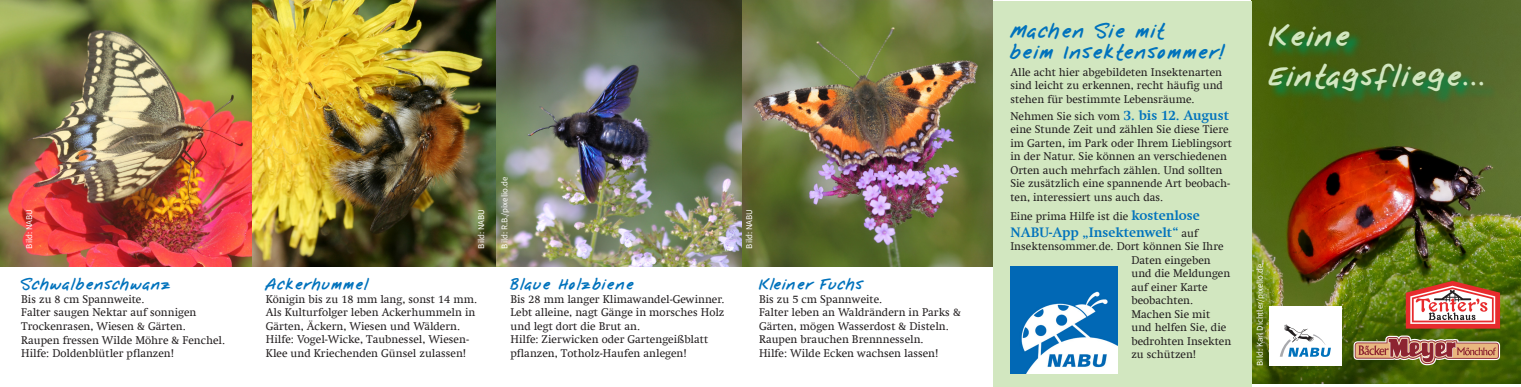
<style>
.page{position:relative;width:1521px;height:387px;background:#fff}
.page>*{position:absolute;margin:0;border:0;box-sizing:border-box;transform-origin:0 0}
.t1{font:700 26.25px "Nabu Note 4";color:#d2e7c0}
.t2{font:700 17.5px "Nabu Note 4";color:#0072bc}
.t3{font:700 13.75px "Nabu Note 4";color:#0072bc}
.t4{font:700 13.75px "Swift Com";color:#0072bc}
.t5{font:11.25px/13.5px "Swift Com";color:#231f20}
.t6{font:8.75px "Source Sans Pro";color:#fff}
.s1{font-weight:700;font-size:13.75px;color:#0072bc}
.s2{font-weight:400;font-size:11.25px;color:#231f20}
</style>
<div class="page">
<img style="left:1251px;top:0;width:269px;height:383px">
<div style="left:992px;top:1px;width:259px;height:385px;background:#d2e7c0"></div>
<img style="left:0;top:0;width:992px;height:266px">
<svg style="left:1353px;top:335px;width:146px;height:30px;background:#987550"></svg>
<svg style="left:1405px;top:280px;width:94px;height:48px"></svg>
<div style="left:1269px;top:306px;width:72px;height:59px;background:#fff"></div>
<svg style="left:1280px;top:324px;width:50px;height:32px"></svg>
<img style="left:1010px;top:266px;width:107px;height:106px">
<svg style="left:1269px;top:25px;width:227px;height:80px;background:#41641f"></svg>
<p class="t6" style="left:24px;top:248px;width:41px;rotate:-90deg">Bild: NABU</p>
<p class="t6" style="left:476px;top:248px;width:41px;rotate:-90deg">Bild: NABU</p>
<p class="t3" style="left:21px;top:277px;width:153px">Schwalbenschwanz</p>
<p class="t5" style="left:21px;top:292px;width:125px">Bis zu 8 cm Spannweite.</p>
<p class="t5" style="left:21px;top:305px;width:177px">Falter saugen Nektar auf sonnigen</p>
<p class="t5" style="left:21px;top:319px;width:166px">Trockenrasen, Wiesen &amp; Gärten.</p>
<p class="t5" style="left:21px;top:332px;width:205px">Raupen fressen Wilde Möhre &amp; Fenchel.</p>
<p class="t5" style="left:21px;top:346px;width:154px">Hilfe: Doldenblütler pflanzen!</p>
<p class="t3" style="left:266px;top:276px;width:105px">Ackerhummel</p>
<p class="t5" style="left:266px;top:291px;width:213px">Königin bis zu 18 mm lang, sonst 14 mm.</p>
<p class="t5" style="left:266px;top:305px;width:211px">Als Kulturfolger leben Ackerhummeln in<br>Gärten, Äckern, Wiesen und Wäldern.</p>
<p class="t5" style="left:266px;top:332px;width:205px">Hilfe: Vogel-Wicke, Taubnessel, Wiesen-<br>Klee und Kriechenden Günsel zulassen!</p>
<p class="t6" style="left:499px;top:248px;width:73px;rotate:-90deg">Bild: R.B./pixelio.de</p>
<p class="t3" style="left:510px;top:276px;width:126px">Blaue Holzbiene</p>
<p class="t5" style="left:510px;top:291px;width:215px">Bis 28 mm langer Klimawandel-Gewinner.</p>
<p class="t5" style="left:510px;top:305px;width:215px">Lebt alleine, nagt Gänge in morsches Holz und legt dort die Brut an.</p>
<p class="t5" style="left:510px;top:332px;width:199px">Hilfe: Zierwicken oder Gartengeißblatt pflanzen, Totholz-Haufen anlegen!</p>
<p class="t6" style="left:743px;top:248px;width:41px;rotate:-90deg">Bild: NABU</p>
<p class="t3" style="left:759px;top:276px;width:106px">Kleiner Fuchs</p>
<p class="t5" style="left:759px;top:291px;width:125px">Bis zu 5 cm Spannweite.</p>
<p class="t5" style="left:759px;top:305px;width:203px">Falter leben an Waldrändern in Parks &amp;<br>Gärten, mögen Wasserdost &amp; Disteln.</p>
<p class="t5" style="left:759px;top:332px;width:166px">Raupen brauchen Brennnesseln.</p>
<p class="t5" style="left:759px;top:345px;width:181px">Hilfe: Wilde Ecken wachsen lassen!</p>
<p class="t2" style="left:1010px;top:21px;width:157px">Machen Sie mit</p>
<p class="t2" style="left:1010px;top:42px;width:216px">beim Insektensommer!</p>
<p class="t5" style="left:1010px;top:65px;width:214px;text-align:justify">Alle acht hier abgebildeten Insektenarten sind leicht zu erkennen, recht häufig und stehen für bestimmte Lebensräume.</p>
<p class="t5" style="left:1010px;top:109px;width:223px">Nehmen Sie sich vom <span class="s1">3. bis 12. August </span>eine Stunde Zeit und zählen Sie diese Tiere im Garten, im Park oder Ihrem Lieblingsort in der Natur. Sie können an verschiedenen Orten auch mehrfach zählen. Und sollten Sie zusätzlich eine spannende Art beobach&shy;ten, interessiert uns auch das.</p>
<p class="t5" style="left:1010px;top:209px;width:191px">Eine prima Hilfe ist die <span class="s1">kostenlose</span></p>
<p class="t4" style="left:1010px;top:223px;width:189px">NABU-App „Insektenwelt“ <span class="s2">auf</span></p>
<p class="t5" style="left:1131px;top:239px;width:100px;text-indent:-121px">Insektensommer.de. Dort können Sie Ihre<br>Daten eingeben und die Meldungen auf einer Karte</p>
<p class="t5" style="left:1131px;top:293px;width:63px">beobachten.</p>
<p class="t5" style="left:1131px;top:307px;width:101px">Machen Sie mit und helfen Sie, die bedrohten Insekten zu schützen!</p>
<p class="t1" style="left:1269px;top:21px;width:85px">Keine</p>
<p class="t1" style="left:1269px;top:61px;width:220px">Eintagsfliege...</p>
<p class="t6" style="left:1254px;top:365px;width:103px;rotate:-90deg">Bild: Karl Dichtler/pixelio.de</p>
</div>
